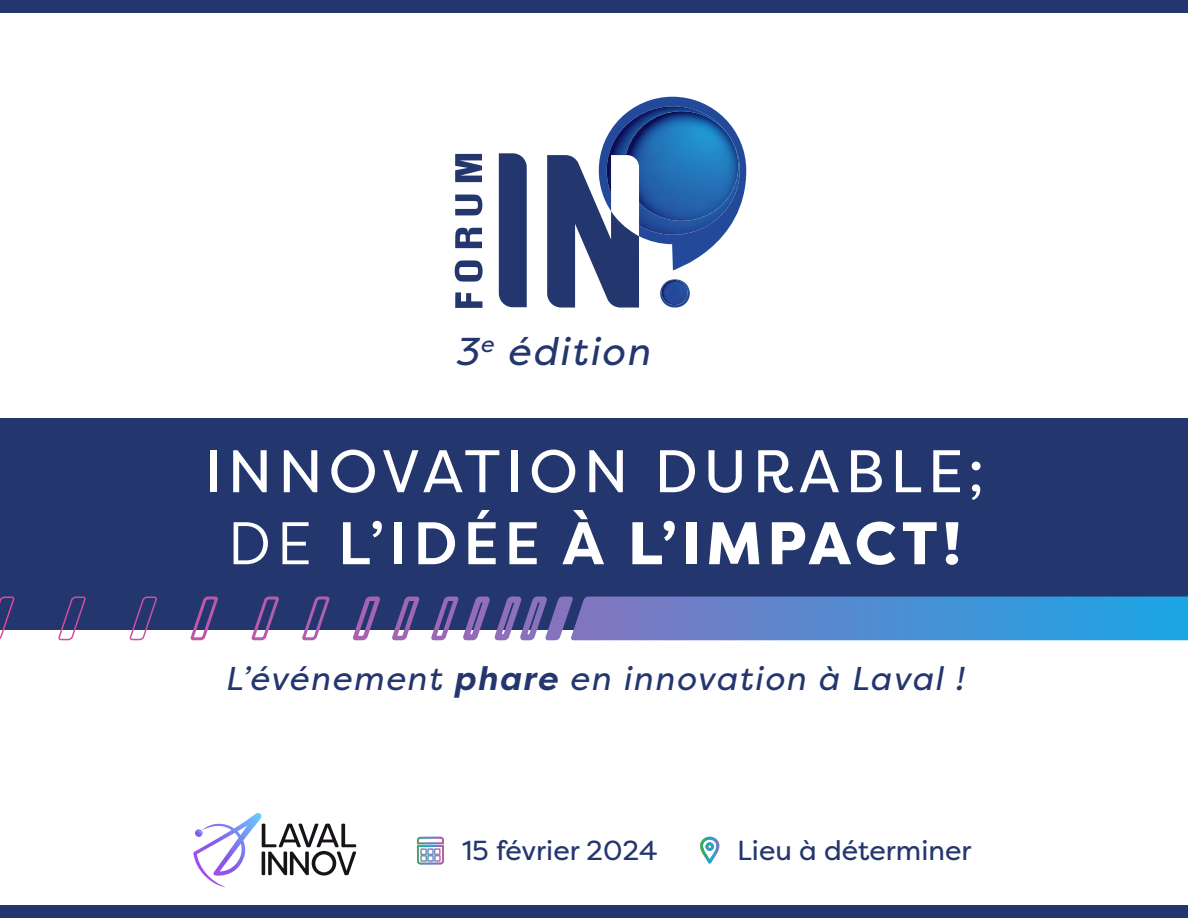
<style>
.page{position:relative;width:1188px;height:918px;background:#fff}
.page>*{position:absolute;margin:0;border:0;box-sizing:border-box;transform-origin:0 0}
.t1{font:60px/72px "Filson Pro";letter-spacing:.09em;color:#fff;text-align:center}
.t2{font:italic 38.85px "Filson Pro";letter-spacing:.05em;color:#23366e}
.t3{font:italic 33px "Filson Pro";letter-spacing:.05em;color:#23366e}
.t4{font:27.45px "Filson Pro";color:#23366e}
.s1{font-style:inherit}
.s2{font-weight:500}
.s3{font-weight:700}
.s4{font-weight:800}
</style>
<div class="page">
<div style="left:0;top:419px;width:1188px;height:211px;background:#23366e"></div>
<div style="left:0;top:906px;width:1188px;height:12px;background:#23366e"></div>
<div style="left:0;top:0;width:1188px;height:12px;background:#23366e"></div>
<svg style="left:193px;top:813px;width:163px;height:74px"></svg>
<svg style="left:547px;top:97px;width:199px;height:211px"></svg>
<div style="left:499px;top:153px;width:28px;height:154px;background:#23366e"></div>
<svg style="left:455px;top:292px;width:28px;height:16px"></svg>
<svg style="left:455px;top:260px;width:28px;height:22px"></svg>
<svg style="left:455px;top:228px;width:27px;height:20px"></svg>
<svg style="left:455px;top:195px;width:27px;height:20px"></svg>
<svg style="left:455px;top:154px;width:27px;height:28px"></svg>
<svg style="left:417px;top:837px;width:27px;height:27px"></svg>
<svg style="left:700px;top:837px;width:20px;height:27px"></svg>
<svg style="left:349px;top:593px;width:839px;height:48px;background:#547ebe"></svg>
<svg style="left:300px;top:594px;width:32px;height:47px"></svg>
<svg style="left:249px;top:594px;width:32px;height:47px"></svg>
<svg style="left:188px;top:594px;width:32px;height:47px"></svg>
<svg style="left:128px;top:595px;width:30px;height:46px"></svg>
<svg style="left:57px;top:595px;width:30px;height:46px"></svg>
<svg style="left:0;top:595px;width:16px;height:44px"></svg>
<p class="t2" style="left:455px;top:325px;width:197px">3<sup>e</sup> édition</p>
<p class="t1" style="left:204px;top:434px;width:782px">INNOVATION DURABLE;<br><span class="s1">DE</span> <span class="s2">L’IDÉE</span> <span class="s3">À</span> <span class="s4">L’IMPACT!</span></p>
<p class="t3" style="left:225px;top:657px;width:740px">L’événement <span class="s3">phare</span> en innovation à Laval !</p>
<p class="t4" style="left:462px;top:832px;width:197px">15 février 2024</p>
<p class="t4" style="left:737px;top:832px;width:236px">Lieu à déterminer</p>
</div>
